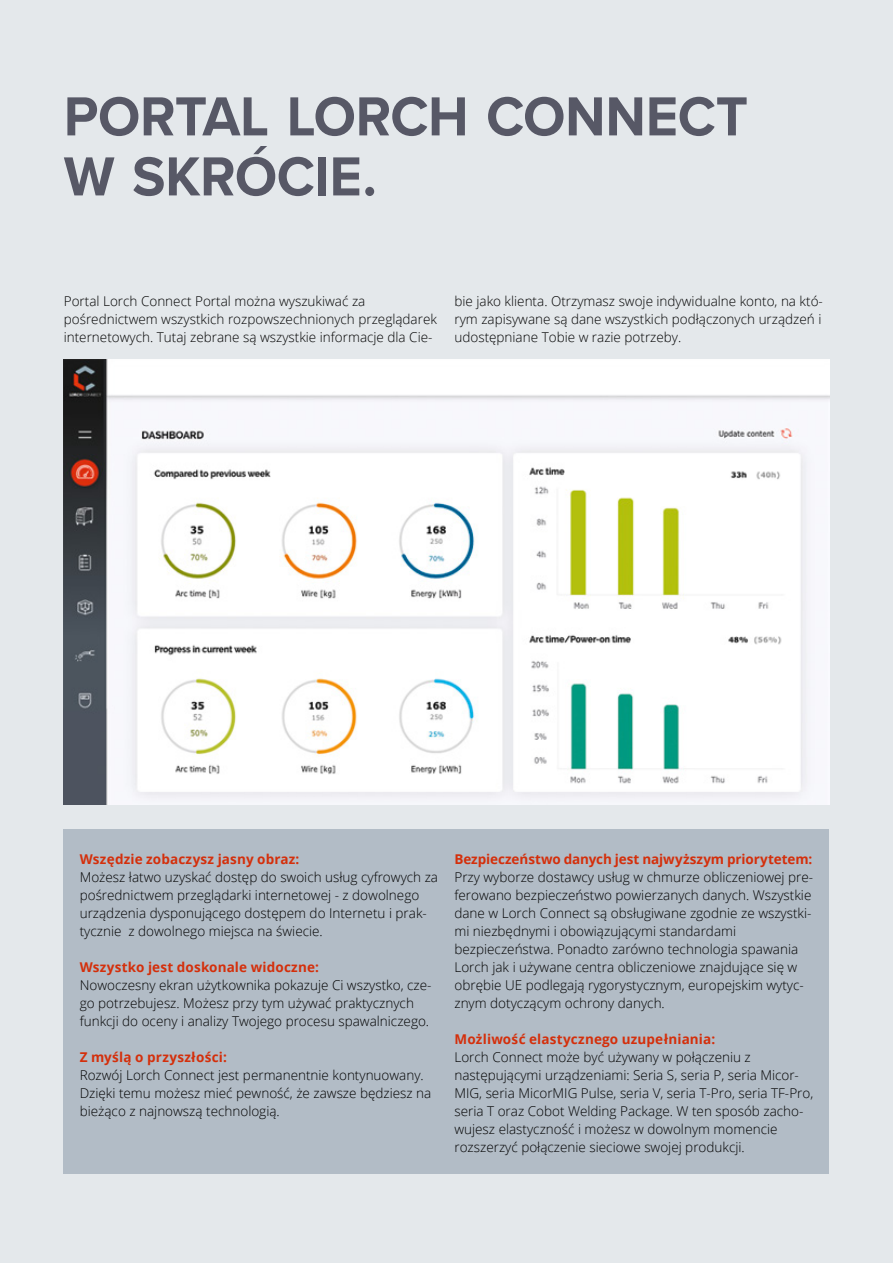
<style>
.page{position:relative;width:893px;height:1263px;background:#e4e8eb}
.page>*{position:absolute;margin:0;border:0;box-sizing:border-box;transform-origin:0 0}
.t1{font:700 57px/60px "Proxima Nova";letter-spacing:-.005em;color:#575866}
.t2{font:300 13.5px/18px "Open Sans";color:#000}
.t3{font:700 13.5px "Open Sans";letter-spacing:.01em;color:#d42f0b}
</style>
<div class="page">
<div style="left:64px;top:829px;width:765px;height:344px;background:#b2bcc6"></div>
<img style="left:64px;top:360px;width:765px;height:445px">
<h1 class="t1" style="left:64px;top:85px;width:686px">PORTAL LORCH CONNECT<br>W SKRÓCIE.</h1>
<p class="t2" style="left:64px;top:292px;width:375px">Portal Lorch Connect Portal można wyszukiwać za pośrednictwem wszystkich rozpowszechnionych przeglądarek internetowych. Tutaj zebrane są wszystkie informacje dla Cie-</p>
<p class="t2" style="left:454px;top:292px;width:370px;text-align:justify">bie jako klienta. Otrzymasz swoje indywidualne konto, na któ&shy;rym zapisywane są dane wszystkich podłączonych urządzeń i udostępniane Tobie w razie potrzeby.</p>
<p class="t3" style="left:80px;top:850px;width:221px">Wszędzie zobaczysz jasny obraz:</p>
<p class="t2" style="left:80px;top:868px;width:360px">Możesz łatwo uzyskać dostęp do swoich usług cyfrowych za pośrednictwem przeglądarki internetowej - z dowolnego urządzenia dysponującego dostępem do Internetu i prak&shy;tycznie z dowolnego miejsca na świecie.</p>
<p class="t3" style="left:80px;top:958px;width:241px">Wszystko jest doskonale widoczne:</p>
<p class="t2" style="left:80px;top:976px;width:353px">Nowoczesny ekran użytkownika pokazuje Ci wszystko, cze&shy;go potrzebujesz. Możesz przy tym używać praktycznych funkcji do oceny i analizy Twojego procesu spawalniczego.</p>
<p class="t3" style="left:80px;top:1048px;width:149px">Z myślą o przyszłości:</p>
<p class="t2" style="left:80px;top:1066px;width:353px">Rozwój Lorch Connect jest permanentnie kontynuowany.<br>Dzięki temu możesz mieć pewność, że zawsze będziesz na bieżąco z najnowszą technologią.</p>
<p class="t3" style="left:454px;top:850px;width:359px">Bezpieczeństwo danych jest najwyższym priorytetem:</p>
<p class="t2" style="left:454px;top:868px;width:360px">Przy wyborze dostawcy usług w chmurze obliczeniowej pre&shy;ferowano bezpieczeństwo powierzanych danych. Wszystkie dane w Lorch Connect są obsługiwane zgodnie ze wszystki&shy;mi niezbędnymi i obowiązującymi standardami bezpieczeństwa. Ponadto zarówno technologia spawania Lorch jak i używane centra obliczeniowe znajdujące się w obrębie UE podlegają rygorystycznym, europejskim wytyc&shy;znym dotyczącym ochrony danych.</p>
<p class="t3" style="left:454px;top:1030px;width:262px">Możliwość elastycznego uzupełniania:</p>
<p class="t2" style="left:454px;top:1048px;width:360px">Lorch Connect może być używany w połączeniu z następującymi urządzeniami: Seria S, seria P, seria Micor-MIG, seria MicorMIG Pulse, seria V, seria T-Pro, seria TF-Pro, seria T oraz Cobot Welding Package. W ten sposób zacho&shy;wujesz elastyczność i możesz w dowolnym momencie rozszerzyć połączenie sieciowe swojej produkcji.</p>
</div>
